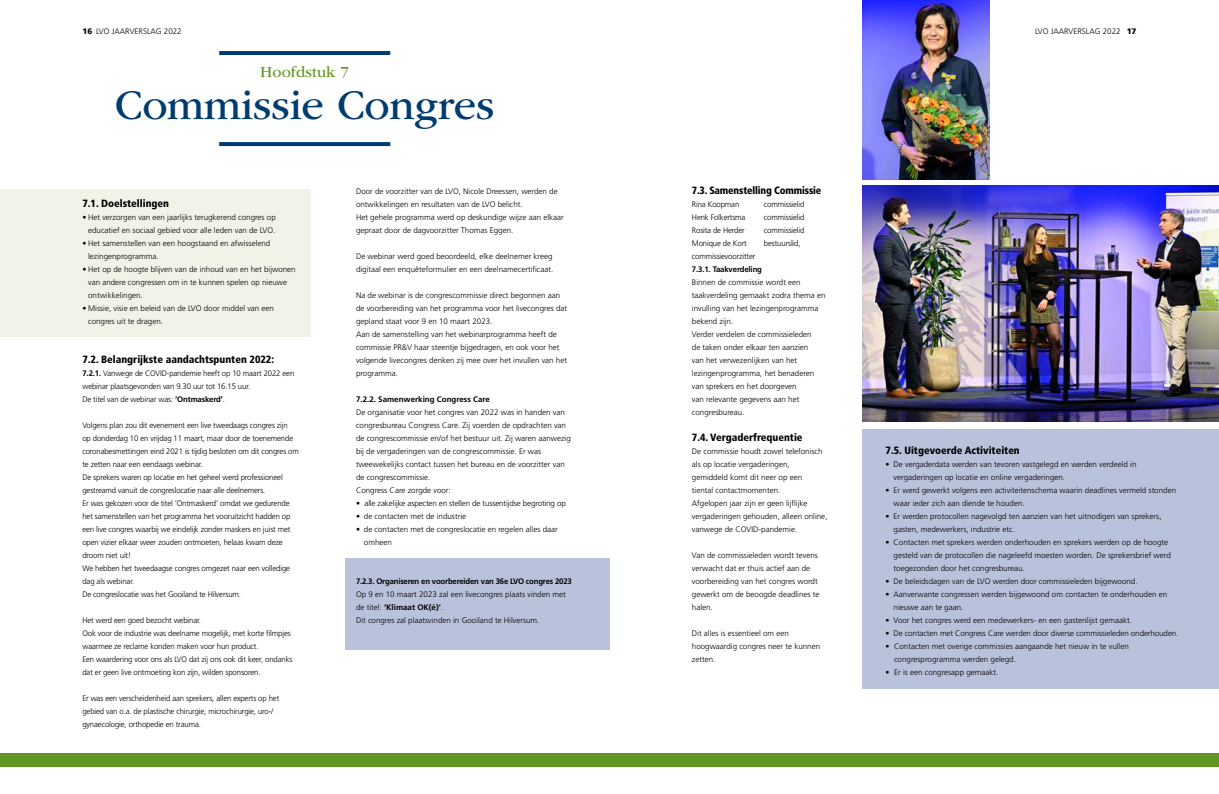
<style>
.page{position:relative;width:1219px;height:794px;background:#fff}
.page>*{position:absolute;margin:0;border:0;box-sizing:border-box;transform-origin:0 0}
.t1{font:44px "ITC Garamond Std";letter-spacing:-.01em;color:#003c70}
.t2{font:16px "ITC Garamond Std";color:#629623}
.t3{font:900 condensed 10.5px "Frutiger LT Std";color:#000}
.t4{font:300 8px/13px "Frutiger LT Std";color:#000}
.t5{font:700 8px "Frutiger LT Std";letter-spacing:-.02em;color:#000}
.t6{font:700 8px "Frutiger LT Std";color:#000}
.s1{font-weight:900}
.s2{font-weight:700}
</style>
<div class="page">
<div style="left:0;top:753px;width:1219px;height:13px;background:#629623"></div>
<div style="left:345px;top:558px;width:264px;height:91px;background:#b8c2da"></div>
<div style="left:862px;top:429px;width:357px;height:259px;background:#b8c2da"></div>
<div style="left:0;top:190px;width:310px;height:147px;background:#eff3e8"></div>
<hr style="left:219px;top:51px;width:171px;height:4px;background:#003c70">
<svg style="left:219px;top:142px;width:171px;height:4px"></svg>
<img style="left:863px;top:186px;width:356px;height:235px">
<img style="left:863px;top:0;width:126px;height:179px">
<p class="t4" style="left:82px;top:25px;width:101px"><span class="s1">16</span> LVO JAARVERSLAG 2022</p>
<p class="t4" style="left:1035px;top:25px;width:103px">LVO JAARVERSLAG 2022 <span class="s1">17</span></p>
<h2 class="t2" style="left:260px;top:63px;width:90px">Hoofdstuk 7</h2>
<h1 class="t1" style="left:115px;top:81px;width:381px">Commissie Congres</h1>
<h3 class="t3" style="left:82px;top:197px;width:88px">7.1. Doelstellingen</h3>
<p class="t4" style="left:82px;top:211px;width:195px;text-align:right">• Het verzorgen van een jaarlijks terugkerend congres op educatief en sociaal gebied voor alle leden van de LVO.</p>
<p class="t4" style="left:88px;top:237px;width:184px;text-indent:-6px">• Het samenstellen van een hoogstaand en afwisselend lezingenprogramma.</p>
<p class="t4" style="left:88px;top:263px;width:209px;text-indent:-6px">• Het op de hoogte blijven van de inhoud van en het bijwonen van andere congressen om in te kunnen spelen op nieuwe ontwikkelingen.</p>
<p class="t4" style="left:88px;top:302px;width:187px;text-indent:-6px">• Missie, visie en beleid van de LVO door middel van een congres uit te dragen.</p>
<h3 class="t3" style="left:82px;top:353px;width:193px">7.2. Belangrijkste aandachtspunten 2022:</h3>
<p class="t4" style="left:82px;top:367px;width:213px"><span class="s2">7.2.1.</span> Vanwege de COVID-pandemie heeft op 10 maart 2022 een webinar plaatsgevonden van 9.30 uur tot 16.15 uur.<br>De titel van de webinar was: <span class="s2">‘Ontmaskerd’</span>.</p>
<p class="t4" style="left:82px;top:419px;width:218px">Volgens plan zou dit evenement een live tweedaags congres zijn<br>op donderdag 10 en vrijdag 11 maart, maar door de toenemende coronabesmettingen eind 2021 is tijdig besloten om dit congres om te zetten naar een eendaags webinar.<br>De sprekers waren op locatie en het geheel werd professioneel gestreamd vanuit de congreslocatie naar alle deelnemers.<br>Er was gekozen voor de titel ‘Ontmaskerd’ omdat we gedurende het samenstellen van het programma het vooruitzicht hadden op een live congres waarbij we eindelijk zonder maskers en juist met open vizier elkaar weer zouden ontmoeten, helaas kwam deze droom niet uit!<br>We hebben het tweedaagse congres omgezet naar een volledige dag als webinar.<br>De congreslocatie was het Gooiland te Hilversum.</p>
<p class="t4" style="left:82px;top:614px;width:212px">Het werd een goed bezocht webinar.<br>Ook voor de industrie was deelname mogelijk, met korte filmpjes waarmee ze reclame konden maken voor hun product.<br>Een waardering voor ons als LVO dat zij ons ook dit keer, ondanks dat er geen live ontmoeting kon zijn, wilden sponsoren.</p>
<p class="t4" style="left:82px;top:692px;width:198px">Er was een verscheidenheid aan sprekers, allen experts op het gebied van o.a. de plastische chirurgie, microchirurgie, uro-/ gynaecologie, orthopedie en trauma.</p>
<p class="t4" style="left:356px;top:185px;width:209px">Door de voorzitter van de LVO, Nicole Dreessen, werden de ontwikkelingen en resultaten van de LVO belicht.<br>Het gehele programma werd op deskundige wijze aan elkaar gepraat door de dagvoorzitter Thomas Eggen.</p>
<p class="t4" style="left:356px;top:250px;width:199px">De webinar werd goed beoordeeld, elke deelnemer kreeg digitaal een enquêteformulier en een deelnamecertificaat.</p>
<p class="t4" style="left:356px;top:289px;width:213px">Na de webinar is de congrescommissie direct begonnen aan de voorbereiding van het programma voor het livecongres dat gepland staat voor 9 en 10 maart 2023.<br>Aan de samenstelling van het webinarprogramma heeft de commissie PR&amp;V haar steentje bijgedragen, en ook voor het volgende livecongres denken zij mee over het invullen van het programma.</p>
<p class="t6" style="left:356px;top:395px;width:135px">7.2.2. Samenwerking Congress Care</p>
<p class="t4" style="left:356px;top:406px;width:216px">De organisatie voor het congres van 2022 was in handen van congresbureau Congress Care. Zij voerden de opdrachten van de congrescommissie en/of het bestuur uit. Zij waren aanwezig bij de vergaderingen van de congrescommissie. Er was tweewekelijks contact tussen het bureau en de voorzitter van de congrescommissie.<br>Congress Care zorgde voor:</p>
<p class="t4" style="left:356px;top:497px;width:211px">• alle zakelijke aspecten en stellen de tussentijdse begroting op</p>
<p class="t4" style="left:356px;top:510px;width:112px">• de contacten met de industrie</p>
<p class="t4" style="left:364px;top:523px;width:195px;text-indent:-8px">• de contacten met de congreslocatie en regelen alles daar omheen</p>
<p class="t5" style="left:356px;top:577px;width:217px">7.2.3. Organiseren en voorbereiden van 36e LVO congres 2023</p>
<p class="t4" style="left:356px;top:588px;width:211px">Op 9 en 10 maart 2023 zal een livecongres plaats vinden met de titel: <span class="s2">‘Klimaat OK(é)’</span>.<br>Dit congres zal plaatsvinden in Gooiland te Hilversum.</p>
<h3 class="t3" style="left:692px;top:184px;width:131px">7.3. Samenstelling Commissie</h3>
<p class="t4" style="left:692px;top:198px;width:49px">Rina Koopman</p>
<p class="t4" style="left:764px;top:198px;width:42px">commissielid</p>
<p class="t4" style="left:692px;top:211px;width:55px">Henk Folkertsma</p>
<p class="t4" style="left:764px;top:211px;width:42px">commissielid</p>
<p class="t4" style="left:692px;top:224px;width:54px">Rosita de Herder</p>
<p class="t4" style="left:764px;top:224px;width:42px">commissielid</p>
<p class="t4" style="left:692px;top:237px;width:56px">Monique de Kort</p>
<p class="t4" style="left:764px;top:237px;width:38px">bestuurslid,</p>
<p class="t4" style="left:692px;top:250px;width:65px">commissievoorzitter</p>
<p class="t5" style="left:692px;top:265px;width:72px">7.3.1. Taakverdeling</p>
<p class="t4" style="left:692px;top:276px;width:135px">Binnen de commissie wordt een taakverdeling gemaakt zodra thema en invulling van het lezingenprogramma bekend zijn.<br>Verder verdelen de commissieleden<br>de taken onder elkaar ten aanzien<br>van het verwezenlijken van het lezingenprogramma, het benaderen van sprekers en het doorgeven<br>van relevante gegevens aan het congresbureau.</p>
<h3 class="t3" style="left:692px;top:431px;width:112px">7.4. Vergaderfrequentie</h3>
<p class="t4" style="left:692px;top:445px;width:137px">De commissie houdt zowel telefonisch als op locatie vergaderingen, gemiddeld komt dit neer op een<br>tiental contactmomenten.<br>Afgelopen jaar zijn er geen lijflijke vergaderingen gehouden, alleen online, vanwege de COVID-pandemie.</p>
<p class="t4" style="left:692px;top:549px;width:129px">Van de commissieleden wordt tevens verwacht dat er thuis actief aan de voorbereiding van het congres wordt gewerkt om de beoogde deadlines te halen.</p>
<p class="t4" style="left:692px;top:627px;width:130px">Dit alles is essentieel om een hoogwaardig congres neer te kunnen zetten.</p>
<h3 class="t3" style="left:886px;top:444px;width:136px">7.5. Uitgevoerde Activiteiten</h3>
<p class="t4" style="left:893px;top:458px;width:244px;text-indent:-8px">• De vergaderdata werden van tevoren vastgelegd en werden verdeeld in vergaderingen op locatie en online vergaderingen.</p>
<p class="t4" style="left:893px;top:484px;width:284px;text-indent:-8px">• Er werd gewerkt volgens een activiteitenschema waarin deadlines vermeld stonden waar ieder zich aan diende te houden.</p>
<p class="t4" style="left:893px;top:510px;width:270px;text-indent:-8px">• Er werden protocollen nagevolgd ten aanzien van het uitnodigen van sprekers, gasten, medewerkers, industrie etc.</p>
<p class="t4" style="left:893px;top:536px;width:279px;text-indent:-8px">• Contacten met sprekers werden onderhouden en sprekers werden op de hoogte gesteld van de protocollen die nageleefd moesten worden. De sprekersbrief werd toegezonden door het congresbureau.</p>
<p class="t4" style="left:886px;top:575px;width:253px">• De beleidsdagen van de LVO werden door commissieleden bijgewoond.</p>
<p class="t4" style="left:893px;top:588px;width:275px;text-indent:-8px">• Aanverwante congressen werden bijgewoond om contacten te onderhouden en nieuwe aan te gaan.</p>
<p class="t4" style="left:886px;top:614px;width:248px">• Voor het congres werd een medewerkers- en een gastenlijst gemaakt.</p>
<p class="t4" style="left:886px;top:627px;width:294px">• De contacten met Congress Care werden door diverse commissieleden onderhouden.</p>
<p class="t4" style="left:894px;top:640px;width:236px;text-indent:-8px">• Contacten met overige commissies aangaande het nieuw in te vullen congresprogramma werden gelegd.</p>
<p class="t4" style="left:886px;top:666px;width:114px">• Er is een congresapp gemaakt.</p>
</div>
